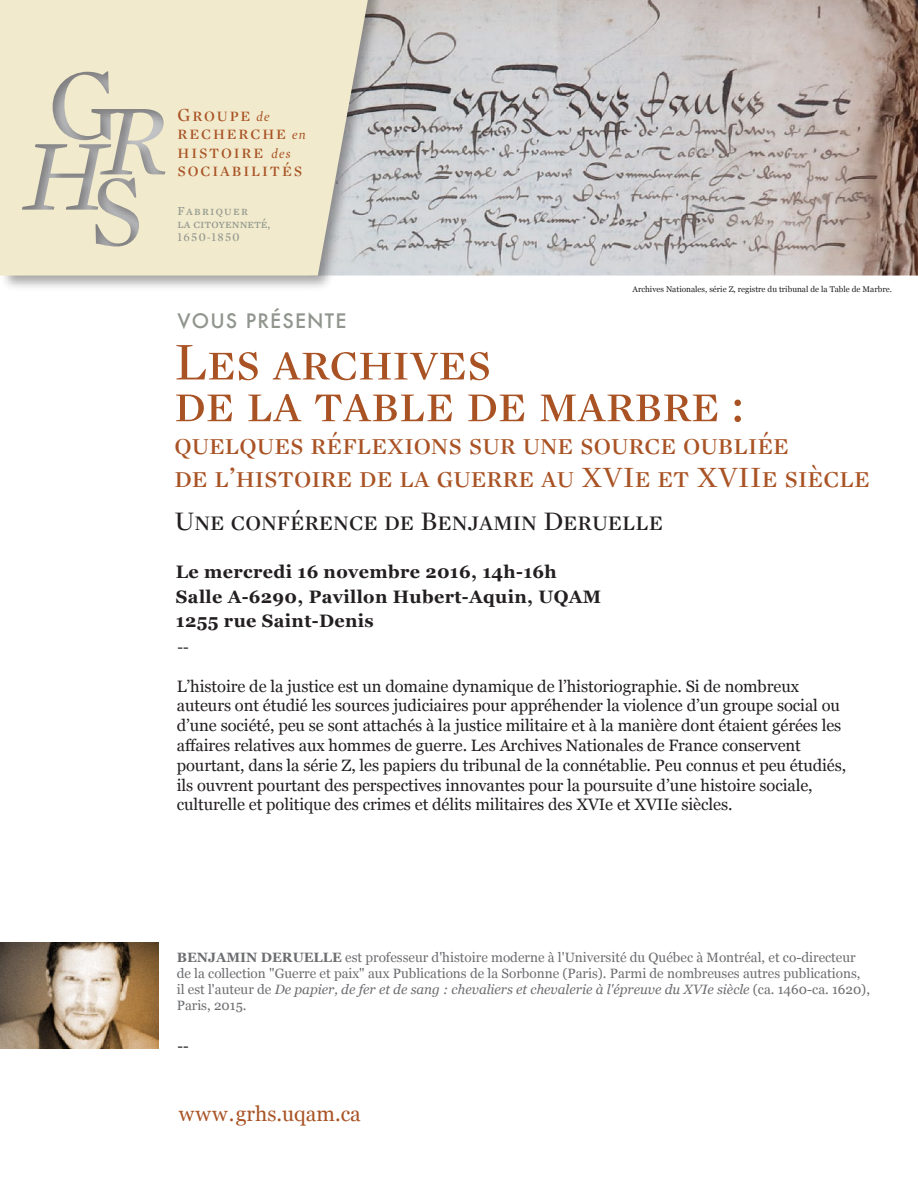
<style>
.page{position:relative;width:918px;height:1188px;background:#fff}
.page>*{position:absolute;margin:0;border:0;box-sizing:border-box;transform-origin:0 0}
.t1{font:54px/41.7px "Mercury Display Roman SC";color:#a95325}
.t2{font:30px/32.7px "Mercury Display Roman SC";color:#a95325}
.t3{font:27.15px "Mercury Display Roman SC";color:#231f20}
.t4{font:21px "Georgia";color:#a95325}
.t5{font:500 19.5px "Futura";letter-spacing:.06em;color:#90958d}
.t6{font:18.75px/18.5px "Mercury Display Roman SC";letter-spacing:.1em;color:#a95325}
.t7{font:700 18px/24.6px "Georgia";letter-spacing:.02em;color:#231f20}
.t8{font:16.5px/19.8px "Georgia";letter-spacing:-.005em;color:#231f20}
.t9{font:15px "Georgia";color:#231f20}
.t10{font:13.5px/16.2px "Georgia";color:#6c6d70}
.t11{font:12.45px/12.3px "Mercury Text G2 Roman SC";color:#90958d}
.t12{font:12.45px "Mercury Display Roman SC";color:#90958d}
.t13{font:8.25px "Georgia";color:#231f20}
.s1{font-family:"Mercury Display";font-style:italic;font-size:13.5px}
.s2{font-weight:700}
.s3{font-style:italic}
</style>
<div class="page">
<img style="left:394px;top:0;width:524px;height:276px">
<img style="left:4px;top:0;width:390px;height:288px">
<svg style="left:0;top:0;width:375px;height:276px;background:#e9e2c8"></svg>
<svg style="left:128px;top:113px;width:25px;height:28px"></svg>
<img style="left:0;top:943px;width:159px;height:106px">
<p class="t6" style="left:178px;top:106px;width:130px">Groupe <span class="s1">de </span>recherche <span class="s1">en </span>histoire <span class="s1">des </span>sociabilités</p>
<p class="t11" style="left:178px;top:205px;width:94px">Fabriquer<br>la citoyenneté,</p>
<p class="t12" style="left:178px;top:230px;width:63px">1650-1850</p>
<p class="t5" style="left:177px;top:307px;width:171px">VOUS PRÉSENTE</p>
<p class="t13" style="left:632px;top:283px;width:261px">Archives Nationales, série Z, registre du tribunal de la Table de Marbre.</p>
<h1 class="t1" style="left:174px;top:342px;width:570px">Les archives<br>de la table de marbre :</h1>
<h2 class="t2" style="left:174px;top:428px;width:697px">quelques réflexions sur une source oubliée<br>de l’histoire de la guerre au XVIe et XVIIe siècle</h2>
<h3 class="t3" style="left:174px;top:506px;width:490px">Une conférence de Benjamin Deruelle</h3>
<p class="t7" style="left:176px;top:559px;width:427px">Le mercredi 16 novembre 2016, 14h-16h<br>Salle A-6290, Pavillon Hubert-Aquin, UQAM<br>1255 rue Saint-Denis</p>
<p class="t9" style="left:177px;top:636px;width:13px">--</p>
<p class="t8" style="left:177px;top:675px;width:671px">L’histoire de la justice est un domaine dynamique de l’historiographie. Si de nombreux auteurs ont étudié les sources judiciaires pour appréhender la violence d’un groupe social ou d’une société, peu se sont attachés à la justice militaire et à la manière dont étaient gérées les affaires relatives aux hommes de guerre. Les Archives Nationales de France conservent pourtant, dans la série Z, les papiers du tribunal de la connétablie. Peu connus et peu étudiés, ils ouvrent pourtant des perspectives innovantes pour la poursuite d’une histoire sociale, culturelle et politique des crimes et délits militaires des XVIe et XVIIe siècles.</p>
<p class="t10" style="left:177px;top:948px;width:695px"><span class="s2">BENJAMIN DERUELLE</span> est professeur d'histoire moderne à l'Université du Québec à Montréal, et co-directeur de la collection "Guerre et paix" aux Publications de la Sorbonne (Paris). Parmi de nombreuses autres publications, il est l'auteur de <span class="s3">De papier, de fer et de sang : chevaliers et chevalerie à l'épreuve du XVIe siècle</span> (ca. 1460-ca. 1620), Paris, 2015.</p>
<p class="t9" style="left:177px;top:1035px;width:13px">--</p>
<p class="t4" style="left:179px;top:1099px;width:183px">www.grhs.uqam.ca</p>
</div>
